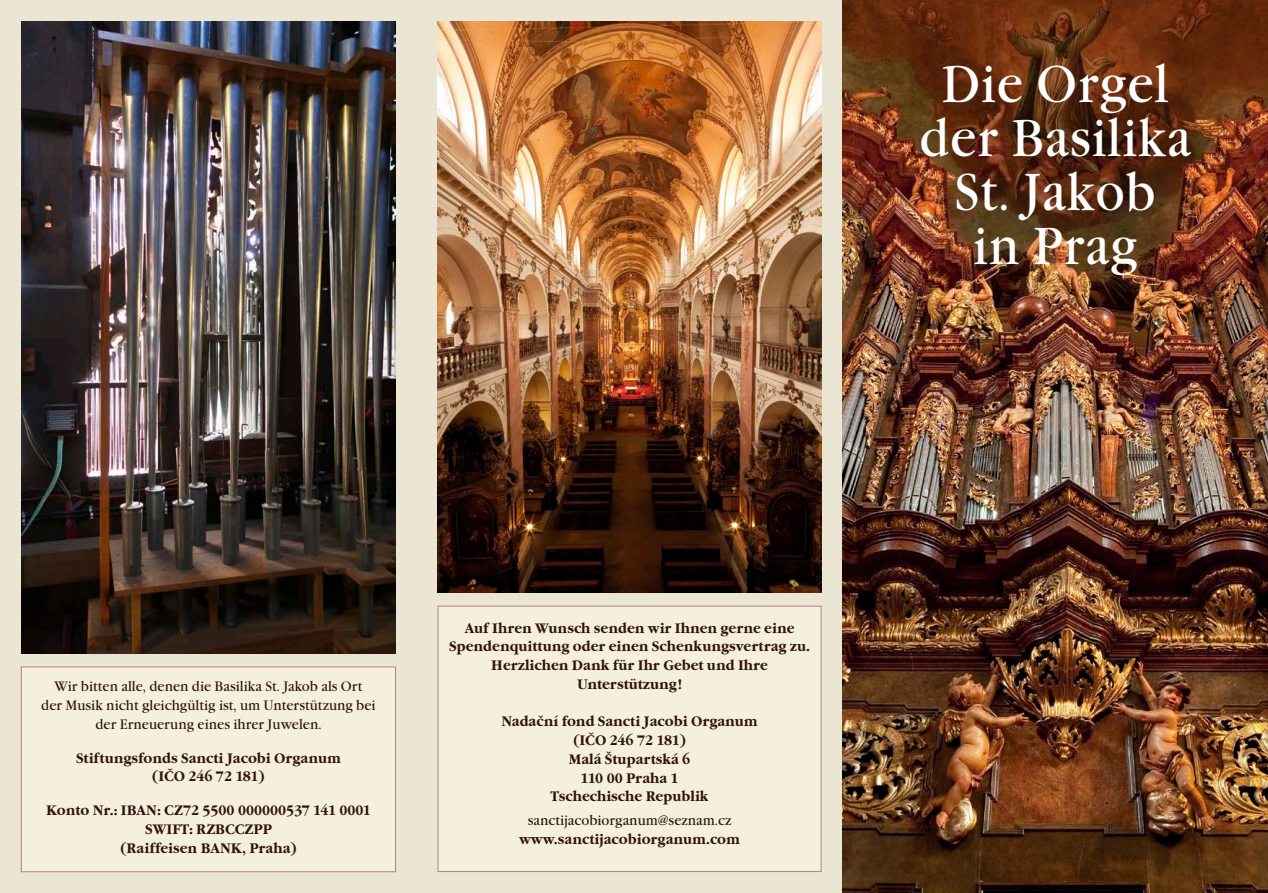
<style>
.page{position:relative;width:1268px;height:893px;background:#fff}
.page>*{position:absolute;margin:0;border:0;box-sizing:border-box;transform-origin:0 0}
.t1{font:54px/54px "Garamond Itc TOT";letter-spacing:.01em;color:#fff;text-align:center;scale:.92 1}
.t2{font:700 14.25px/18.8px "Garamond Itc TOT";color:#30130d;text-align:center;scale:.94 1}
.t3{font:14.25px/18.8px "Garamond Itc TOT";color:#30130d;text-align:center;scale:.94 1}
</style>
<div class="page">
<div style="left:0;top:0;width:1267px;height:893px;background:#eae6d3"></div>
<img style="left:842px;top:0;width:425px;height:893px">
<div style="left:21px;top:667px;width:374px;height:205px;background:#f5efdd;border:1px solid #b7817c"></div>
<div style="left:438px;top:606px;width:383px;height:266px;background:#f5efdd;border:1px solid #b7817c"></div>
<img style="left:21px;top:21px;width:374px;height:633px">
<img style="left:438px;top:21px;width:383px;height:572px">
<h1 class="t1" style="left:919px;top:58px;width:297px">Die Orgel der Basilika<br>St. Jakob<br>in Prag</h1>
<p class="t3" style="left:41px;top:677px;width:357px">Wir bitten alle, denen die Basilika St. Jakob als Ort<br>der Musik nicht gleichgültig ist, um Unterstützung bei der Erneuerung eines ihrer Juwelen.</p>
<p class="t2" style="left:76px;top:749px;width:283px">Stiftungsfonds Sancti Jacobi Organum (IČO 246 72 181)</p>
<p class="t2" style="left:46px;top:801px;width:347px">Konto Nr.: IBAN: CZ72 5500 000000537 141 0001<br>SWIFT: RZBCCZPP<br>(Raiffeisen BANK, Praha)</p>
<p class="t2" style="left:449px;top:619px;width:385px">Auf Ihren Wunsch senden wir Ihnen gerne eine Spendenquittung oder einen Schenkungsvertrag zu.<br>Herzlichen Dank für Ihr Gebet und Ihre Unterstützung!</p>
<p class="t2" style="left:501px;top:712px;width:274px">Nadační fond Sancti Jacobi Organum (IČO 246 72 181)<br>Malá Štupartská 6<br>110 00 Praha 1<br>Tschechische Republik</p>
<p class="t3" style="left:527px;top:811px;width:218px">sanctijacobiorganum@seznam.cz</p>
<p class="t2" style="left:519px;top:830px;width:236px">www.sanctijacobiorganum.com</p>
</div>
